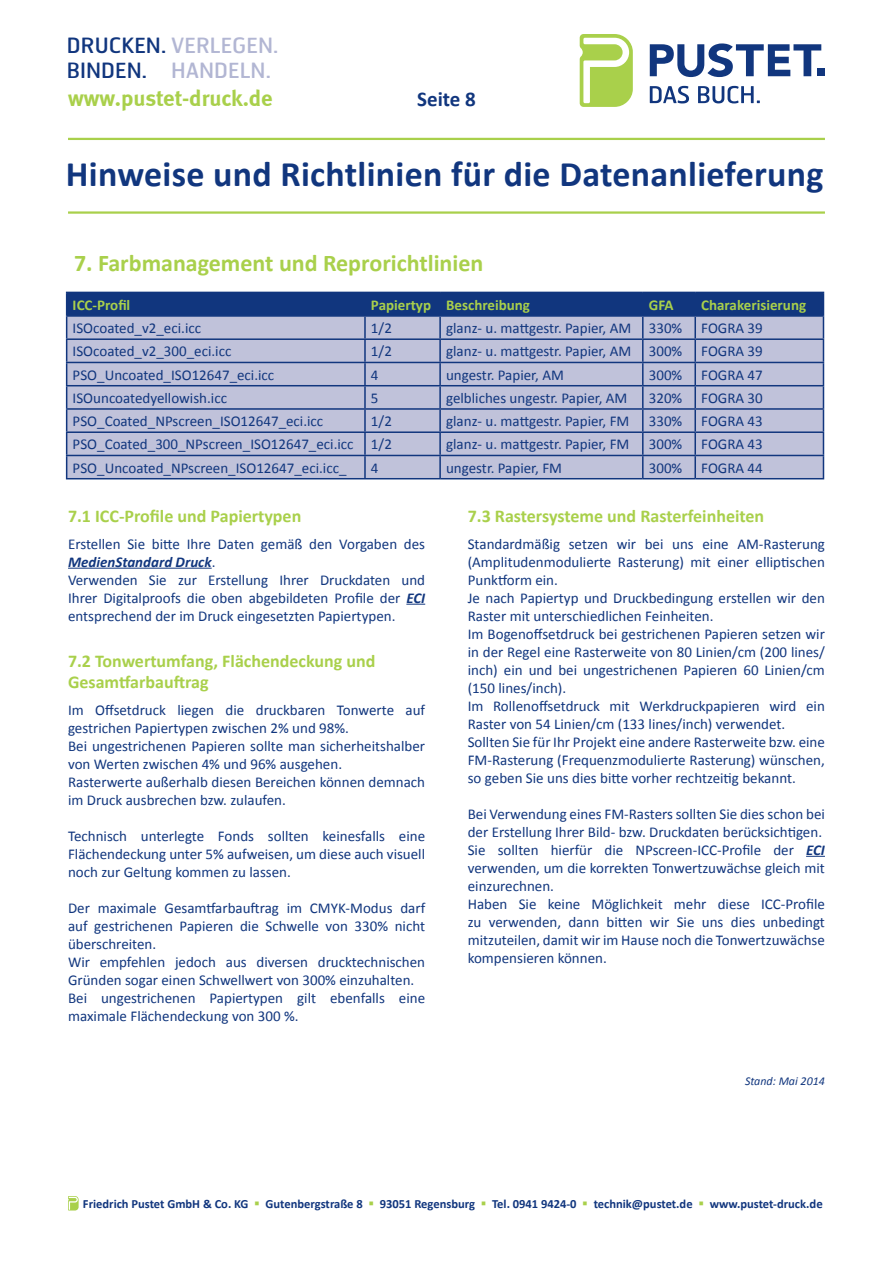
<style>
.page{position:relative;width:893px;height:1263px;background:#fff}
.page>*{position:absolute;margin:0;border:0;box-sizing:border-box;transform-origin:0 0}
.t1{font:700 36px "Calibri";letter-spacing:.01em;color:#11367e}
.Überschrift_groß{font:700 24px "Calibri";color:#a9d04b}
.t2{font:22.5px "Meta Bold LF";color:#a9d04b}
.t3{font:21px/25.2px "Hermes";color:#11367e}
.t4{font:21px "Hermes";color:#b2b6d3}
.t5{font:700 21px "Calibri";color:#11367e}
.Überschrift_klein{font:700 18px/21.6px "Calibri";color:#a9d04b}
.Grundtext{font:15px/18px "Calibri";color:#11367e}
.Grundtext-2{font:700 15px "Calibri";color:#a9d04b}
.t6{font:700 12.6px "Calibri";color:#11367e}
.Grundtext-3{font:italic 12px "Calibri";color:#11367e}
.s1{color:#b2b6d3}
.s2{font-weight:700;font-style:italic}
.s3{color:#a9d04b}
.s4{font-size:12.75px}
</style>
<div class="page">
<svg style="left:650px;top:86px;width:39px;height:17px"></svg>
<svg style="left:698px;top:86px;width:62px;height:17px"></svg>
<svg style="left:580px;top:34px;width:53px;height:73px"></svg>
<svg style="left:650px;top:43px;width:171px;height:34px"></svg>
<div style="left:817px;top:68px;width:7px;height:8px;background:#11367e"></div>
<svg style="left:68px;top:1196px;width:11px;height:14px"></svg>
<hr style="left:68px;top:138px;width:757px;height:2px;background:#a9d04b">
<hr style="left:68px;top:211px;width:757px;height:3px;background:#a9d04b">
<hr style="left:68px;top:568px;width:144px;height:1px;background:#11367e">
<svg style="left:406px;top:604px;width:19px;height:1px"></svg>
<svg style="left:806px;top:856px;width:19px;height:1px"></svg>
<svg style="left:66px;top:292px;width:758px;height:186px;background:#9ea7c8"></svg>
<hr style="left:66px;top:478px;width:299px;height:1px;background:#11367e">
<hr style="left:365px;top:478px;width:75px;height:1px;background:#11367e">
<hr style="left:440px;top:478px;width:203px;height:1px;background:#11367e">
<hr style="left:643px;top:478px;width:52px;height:1px;background:#11367e">
<hr style="left:695px;top:478px;width:129px;height:1px;background:#11367e">
<h3 class="t3" style="left:67px;top:32px;width:213px">DRUCKEN. <span class="s1">VERLEGEN.<br></span>BINDEN.</h3>
<h3 class="t4" style="left:171px;top:57px;width:101px">HANDELN.</h3>
<h3 class="t2" style="left:68px;top:85px;width:206px">www.pustet-druck.de</h3>
<h3 class="t5" style="left:417px;top:85px;width:60px">Seite 8</h3>
<h1 class="t1" style="left:66px;top:151px;width:759px">Hinweise und Richtlinien für die Datenanlieferung</h1>
<p class="Überschrift_groß" style="left:74px;top:247px;width:411px">7. Farbmanagement und Reprorichtlinien</p>
<p class="Grundtext-2" style="left:73px;top:295px;width:59px">ICC-Profil</p>
<p class="Grundtext-2" style="left:371px;top:295px;width:62px">Papiertyp</p>
<p class="Grundtext-2" style="left:446px;top:295px;width:85px">Beschreibung</p>
<p class="Grundtext-2" style="left:649px;top:295px;width:26px">GFA</p>
<p class="Grundtext-2" style="left:701px;top:295px;width:106px">Charakerisierung</p>
<p class="Grundtext" style="left:73px;top:319px;width:130px">ISOcoated_v2_eci.icc</p>
<p class="Grundtext" style="left:371px;top:319px;width:22px">1/2</p>
<p class="Grundtext" style="left:446px;top:319px;width:187px">glanz- u. mattgestr. Papier, AM</p>
<p class="Grundtext" style="left:649px;top:319px;width:35px">330%</p>
<p class="Grundtext" style="left:701px;top:319px;width:63px">FOGRA 39</p>
<p class="Grundtext" style="left:73px;top:342px;width:160px">ISOcoated_v2_300_eci.icc</p>
<p class="Grundtext" style="left:371px;top:342px;width:22px">1/2</p>
<p class="Grundtext" style="left:446px;top:342px;width:187px">glanz- u. mattgestr. Papier, AM</p>
<p class="Grundtext" style="left:649px;top:342px;width:35px">300%</p>
<p class="Grundtext" style="left:701px;top:342px;width:63px">FOGRA 39</p>
<p class="Grundtext" style="left:73px;top:366px;width:203px">PSO_Uncoated_ISO12647_eci.icc</p>
<p class="Grundtext" style="left:371px;top:366px;width:9px">4</p>
<p class="Grundtext" style="left:446px;top:366px;width:119px">ungestr. Papier, AM</p>
<p class="Grundtext" style="left:649px;top:366px;width:35px">300%</p>
<p class="Grundtext" style="left:701px;top:366px;width:63px">FOGRA 47</p>
<p class="Grundtext" style="left:73px;top:389px;width:156px">ISOuncoatedyellowish.icc</p>
<p class="Grundtext" style="left:371px;top:389px;width:9px">5</p>
<p class="Grundtext" style="left:446px;top:389px;width:183px">gelbliches ungestr. Papier, AM</p>
<p class="Grundtext" style="left:649px;top:389px;width:35px">320%</p>
<p class="Grundtext" style="left:701px;top:389px;width:63px">FOGRA 30</p>
<p class="Grundtext" style="left:73px;top:412px;width:252px">PSO_Coated_NPscreen_ISO12647_eci.icc</p>
<p class="Grundtext" style="left:371px;top:412px;width:22px">1/2</p>
<p class="Grundtext" style="left:446px;top:412px;width:185px">glanz- u. mattgestr. Papier, FM</p>
<p class="Grundtext" style="left:649px;top:412px;width:35px">330%</p>
<p class="Grundtext" style="left:701px;top:412px;width:63px">FOGRA 43</p>
<p class="Grundtext" style="left:73px;top:435px;width:282px">PSO_Coated_300_NPscreen_ISO12647_eci.icc</p>
<p class="Grundtext" style="left:371px;top:435px;width:22px">1/2</p>
<p class="Grundtext" style="left:446px;top:435px;width:185px">glanz- u. mattgestr. Papier, FM</p>
<p class="Grundtext" style="left:649px;top:435px;width:35px">300%</p>
<p class="Grundtext" style="left:701px;top:435px;width:63px">FOGRA 43</p>
<p class="Grundtext" style="left:73px;top:459px;width:275px">PSO_Uncoated_NPscreen_ISO12647_eci.icc_</p>
<p class="Grundtext" style="left:371px;top:459px;width:9px">4</p>
<p class="Grundtext" style="left:446px;top:459px;width:117px">ungestr. Papier, FM</p>
<p class="Grundtext" style="left:649px;top:459px;width:35px">300%</p>
<p class="Grundtext" style="left:701px;top:459px;width:63px">FOGRA 44</p>
<p class="Überschrift_klein" style="left:68px;top:506px;width:235px">7.1 ICC-Profile und Papiertypen</p>
<p class="Grundtext" style="left:68px;top:535px;width:359px">Erstellen Sie bitte Ihre Daten gemäß den Vorgaben des<br><span class="s2">MedienStandard Druck</span>.</p>
<p class="Grundtext" style="left:68px;top:571px;width:359px;text-align:justify">Verwenden Sie zur Erstellung Ihrer Druckdaten und Ihrer Digitalproofs die oben abgebildeten Profile der <span class="s2">ECI </span>entsprechend der im Druck eingesetzten Papiertypen.</p>
<p class="Überschrift_klein" style="left:68px;top:650px;width:309px">7.2 Tonwertumfang, Flächendeckung und<br>Gesamtfarbauftrag</p>
<p class="Grundtext" style="left:68px;top:701px;width:359px">Im Offsetdruck liegen die druckbaren Tonwerte auf gestrichen Papiertypen zwischen 2% und 98%.</p>
<p class="Grundtext" style="left:68px;top:737px;width:359px">Bei ungestrichenen Papieren sollte man sicherheitshalber von Werten zwischen 4% und 96% ausgehen.</p>
<p class="Grundtext" style="left:68px;top:773px;width:359px">Rasterwerte außerhalb diesen Bereichen können demnach im Druck ausbrechen bzw. zulaufen.</p>
<p class="Grundtext" style="left:68px;top:827px;width:359px;text-align:justify">Technisch unterlegte Fonds sollten keinesfalls eine Flächendeckung unter 5% aufweisen, um diese auch visuell noch zur Geltung kommen zu lassen.</p>
<p class="Grundtext" style="left:68px;top:899px;width:359px;text-align:justify">Der maximale Gesamtfarbauftrag im CMYK-Modus darf auf gestrichenen Papieren die Schwelle von 330% nicht überschreiten.</p>
<p class="Grundtext" style="left:68px;top:953px;width:359px">Wir empfehlen jedoch aus diversen drucktechnischen<br>Gründen sogar einen Schwellwert von 300% einzuhalten.</p>
<p class="Grundtext" style="left:68px;top:989px;width:359px">Bei ungestrichenen Papiertypen gilt ebenfalls eine maximale Flächendeckung von 300 %.</p>
<p class="Überschrift_klein" style="left:468px;top:506px;width:298px">7.3 Rastersysteme und Rasterfeinheiten</p>
<p class="Grundtext" style="left:468px;top:535px;width:359px;text-align:justify">Standardmäßig setzen wir bei uns eine AM-Rasterung (Amplitudenmodulierte Rasterung) mit einer elliptischen Punktform ein.</p>
<p class="Grundtext" style="left:468px;top:589px;width:359px">Je nach Papiertyp und Druckbedingung erstellen wir den<br>Raster mit unterschiedlichen Feinheiten.</p>
<p class="Grundtext" style="left:468px;top:625px;width:359px;text-align:justify">Im Bogenoffsetdruck bei gestrichenen Papieren setzen wir in der Regel eine Rasterweite von 80 Linien/cm (200 lines/ inch) ein und bei ungestrichenen Papieren 60 Linien/cm (150 lines/inch).</p>
<p class="Grundtext" style="left:468px;top:697px;width:359px">Im Rollenoffsetdruck mit Werkdruckpapieren wird ein<br>Raster von 54 Linien/cm (133 lines/inch) verwendet.</p>
<p class="Grundtext" style="left:468px;top:733px;width:359px;text-align:justify">Sollten Sie für Ihr Projekt eine andere Rasterweite bzw. eine FM-Rasterung (Frequenzmodulierte Rasterung) wünschen, so geben Sie uns dies bitte vorher rechtzeitig bekannt.</p>
<p class="Grundtext" style="left:468px;top:805px;width:359px">Bei Verwendung eines FM-Rasters sollten Sie dies schon bei der Erstellung Ihrer Bild- bzw. Druckdaten berücksichtigen.</p>
<p class="Grundtext" style="left:468px;top:841px;width:359px;text-align:justify">Sie sollten hierfür die NPscreen-ICC-Profile der <span class="s2">ECI </span>verwenden, um die korrekten Tonwertzuwächse gleich mit einzurechnen.</p>
<p class="Grundtext" style="left:468px;top:895px;width:359px;text-align:justify">Haben Sie keine Möglichkeit mehr diese ICC-Profile zu verwenden, dann bitten wir Sie uns dies unbedingt mitzuteilen, damit wir im Hause noch die Tonwertzuwächse kompensieren können.</p>
<p class="Grundtext-3" style="left:745px;top:1073px;width:81px">Stand: Mai 2014</p>
<p class="t6" style="left:83px;top:1195px;width:741px">Friedrich Pustet GmbH &amp; Co. KG <span class="s3">▪</span> Gutenbergstraße 8 <span class="s3">▪</span> 93051 Regensburg <span class="s3">▪</span> Tel. 0941 9424-0 <span class="s3">▪</span> technik@pustet.de <span class="s3">▪</span> www.pustet-druck.<span class="s4">de</span></p>
</div>
